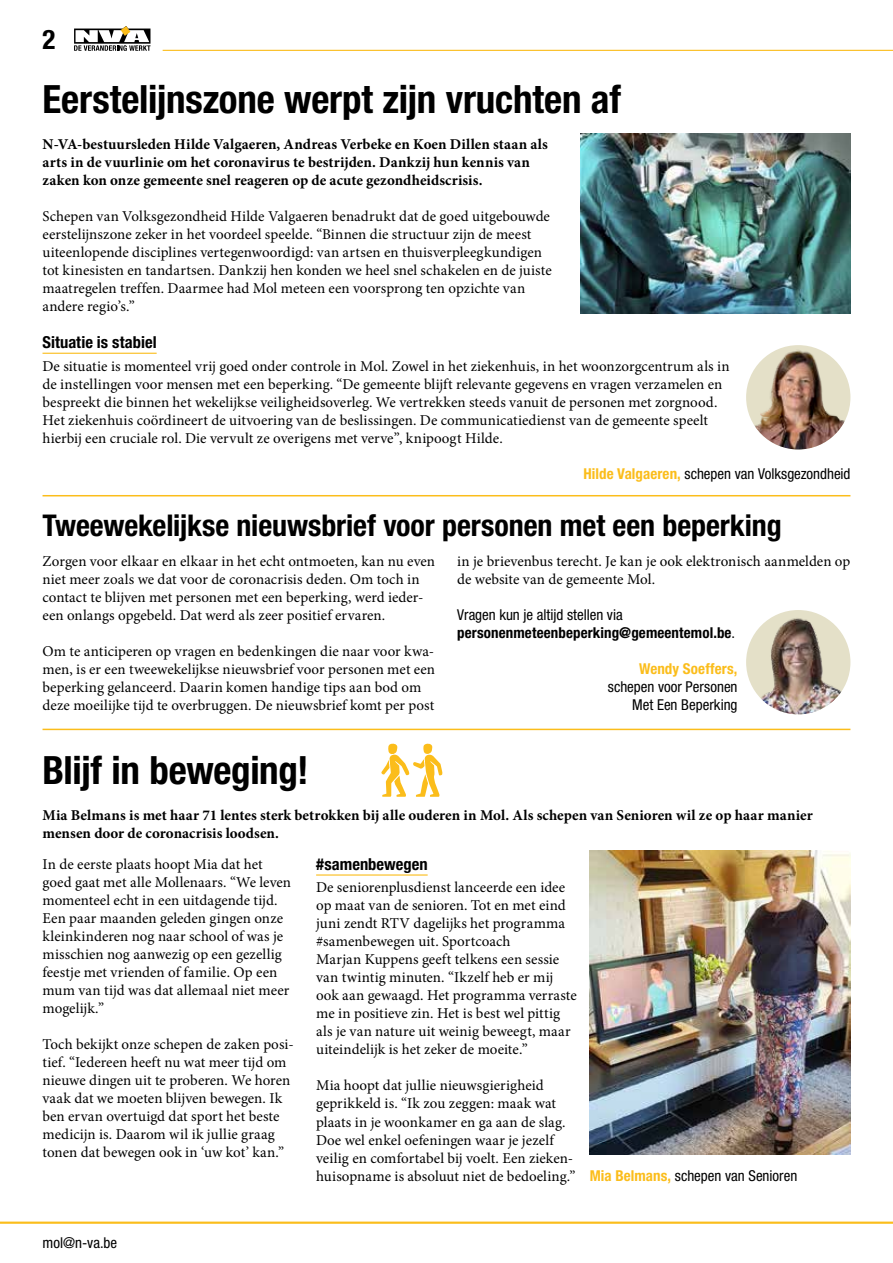
<style>
.page{position:relative;width:893px;height:1263px;background:#fff}
.page>*{position:absolute;margin:0;border:0;box-sizing:border-box;transform-origin:0 0}
.t1{font:700 condensed 39px "Helvetica Neue LT Std";letter-spacing:-.005em;color:#000}
.t2{font:700 condensed 30px "Helvetica Neue LT Std";color:#000}
.t3{font:700 condensed 27px "Helvetica Neue LT Std";color:#000}
.t4{font:700 condensed 16.5px "Helvetica Neue LT Std";color:#000}
.t5{font:15px/18px "Minion Pro";color:#000}
.t6{font:700 15px/18px "Minion Pro";letter-spacing:.005em;color:#000}
.t7{font:condensed 15px/18px "Helvetica Neue LT Std";color:#000;text-align:right}
.t8{font:700 condensed 15px/18px "Helvetica Neue LT Std";letter-spacing:.01em;color:#000}
.t9{font:700 condensed 15px "Helvetica Neue LT Std";letter-spacing:.01em;color:#fbbd1b}
.s1{font-weight:700;color:#fbbd1b}
.s2{font-weight:400}
.s3{font-family:"Helvetica Neue LT Std";font-weight:700;font-stretch:condensed;color:#fbbd1b}
.s4{font-family:"Helvetica Neue LT Std";font-stretch:condensed}
</style>
<div class="page">
<hr style="left:163px;top:50px;width:730px;height:1px;background:#fbbd1b">
<hr style="left:43px;top:353px;width:114px;height:1px;background:#fbbd1b">
<img style="left:580px;top:133px;width:270px;height:180px">
<hr style="left:43px;top:495px;width:807px;height:1px;background:#fbbd1b">
<hr style="left:43px;top:729px;width:807px;height:1px;background:#fbbd1b">
<hr style="left:316px;top:874px;width:112px;height:1px;background:#fbbd1b">
<img style="left:590px;top:850px;width:260px;height:304px">
<svg style="left:381px;top:743px;width:61px;height:54px"></svg>
<img style="left:746px;top:346px;width:104px;height:103px">
<img style="left:746px;top:610px;width:104px;height:104px;border-radius:52px">
<svg style="left:0;top:1221px;width:893px;height:3px;background:#fbce58"></svg>
<svg style="left:74px;top:26px;width:76px;height:25px"></svg>
<h3 class="t3" style="left:43px;top:23px;width:14px">2</h3>
<h1 class="t1" style="left:43px;top:75px;width:580px">Eerstelijnszone werpt zijn vruchten af</h1>
<p class="t6" style="left:43px;top:135px;width:507px">N-VA-bestuursleden Hilde Valgaeren, Andreas Verbeke en Koen Dillen staan als arts in de vuurlinie om het coronavirus te bestrijden. Dankzij hun kennis van zaken kon onze gemeente snel reageren op de acute gezondheidscrisis.</p>
<p class="t5" style="left:43px;top:207px;width:511px">Schepen van Volksgezondheid Hilde Valgaeren benadrukt dat de goed uitgebouwde eerstelijnszone zeker in het voordeel speelde. “Binnen die structuur zijn de meest uiteenlopende disciplines vertegenwoordigd: van artsen en thuisverpleegkundigen tot kinesisten en tandartsen. Dankzij hen konden we heel snel schakelen en de juiste maatregelen treffen. Daarmee had Mol meteen een voorsprong ten opzichte van andere regio’s.”</p>
<p class="t4" style="left:43px;top:333px;width:116px">Situatie is stabiel</p>
<p class="t5" style="left:43px;top:357px;width:689px">De situatie is momenteel vrij goed onder controle in Mol. Zowel in het ziekenhuis, in het woonzorgcentrum als in de instellingen voor mensen met een beperking. “De gemeente blijft relevante gegevens en vragen verzamelen en bespreekt die binnen het wekelijkse veiligheidsoverleg. We vertrekken steeds vanuit de personen met zorgnood.<br>Het ziekenhuis coördineert de uitvoering van de beslissingen. De communicatiedienst van de gemeente speelt hierbij een cruciale rol. Die vervult ze overigens met verve”, knipoogt Hilde.</p>
<p class="t7" style="left:583px;top:464px;width:269px"><span class="s1">Hilde Valgaeren,</span> schepen van Volksgezondheid</p>
<h2 class="t2" style="left:43px;top:507px;width:741px">Tweewekelijkse nieuwsbrief voor personen met een beperking</h2>
<p class="t5" style="left:43px;top:553px;width:394px">Zorgen voor elkaar en elkaar in het echt ontmoeten, kan nu even niet meer zoals we dat voor de coronacrisis deden. Om toch in contact te blijven met personen met een beperking, werd ieder&shy;een onlangs opgebeld. Dat werd als zeer positief ervaren.</p>
<p class="t5" style="left:43px;top:643px;width:394px">Om te anticiperen op vragen en bedenkingen die naar voor kwa&shy;men, is er een tweewekelijkse nieuwsbrief voor personen met een beperking gelanceerd. Daarin komen handige tips aan bod om deze moeilijke tijd te overbruggen. De nieuwsbrief komt per post</p>
<p class="t5" style="left:457px;top:553px;width:395px">in je brievenbus terecht. Je kan je ook elektronisch aanmelden op de website van de gemeente Mol.</p>
<p class="t8" style="left:457px;top:606px;width:279px"><span class="s2">Vragen kun je altijd stellen via </span>personenmeteenbeperking@gemeentemol.be<span class="s2">.</span></p>
<p class="t9" style="left:639px;top:660px;width:100px">Wendy Soeffers,</p>
<p class="t7" style="left:608px;top:678px;width:131px">schepen voor Personen<br>Met Een Beperking</p>
<h1 class="t1" style="left:43px;top:746px;width:268px">Blijf in beweging!</h1>
<p class="t6" style="left:43px;top:806px;width:772px">Mia Belmans is met haar 71 lentes sterk betrokken bij alle ouderen in Mol. Als schepen van Senioren wil ze op haar manier mensen door de coronacrisis loodsen.</p>
<p class="t5" style="left:43px;top:855px;width:250px">In de eerste plaats hoopt Mia dat het goed gaat met alle Mollenaars. “We leven momenteel echt in een uitdagende tijd.<br>Een paar maanden geleden gingen onze kleinkinderen nog naar school of was je misschien nog aanwezig op een gezellig feestje met vrienden of familie. Op een mum van tijd was dat allemaal niet meer mogelijk.”</p>
<p class="t5" style="left:43px;top:1035px;width:253px">Toch bekijkt onze schepen de zaken posi&shy;tief. “Iedereen heeft nu wat meer tijd om nieuwe dingen uit te proberen. We horen vaak dat we moeten blijven bewegen. Ik ben ervan overtuigd dat sport het beste medicijn is. Daarom wil ik jullie graag tonen dat bewegen ook in ‘uw kot’ kan.”</p>
<p class="t4" style="left:316px;top:854px;width:113px">#samenbewegen</p>
<p class="t5" style="left:316px;top:879px;width:262px">De seniorenplusdienst lanceerde een idee op maat van de senioren. Tot en met eind juni zendt RTV dagelijks het programma #samenbewegen uit. Sportcoach<br>Marjan Kuppens geeft telkens een sessie van twintig minuten. “Ikzelf heb er mij ook aan gewaagd. Het programma verraste me in positieve zin. Het is best wel pittig als je van nature uit weinig beweegt, maar uiteindelijk is het zeker de moeite.”</p>
<p class="t5" style="left:316px;top:1077px;width:483px">Mia hoopt dat jullie nieuwsgierigheid<br>geprikkeld is. “Ik zou zeggen: maak wat<br>plaats in je woonkamer en ga aan de slag.<br>Doe wel enkel oefeningen waar je jezelf<br>veilig en comfortabel bij voelt. Een zieken-<br>huisopname is absoluut niet de bedoeling.” <span class="s3">Mia Belmans,</span> <span class="s4">schepen van Senioren</span></p>
<p class="t7" style="left:43px;top:1234px;width:76px">mol@n-va.be</p>
</div>
